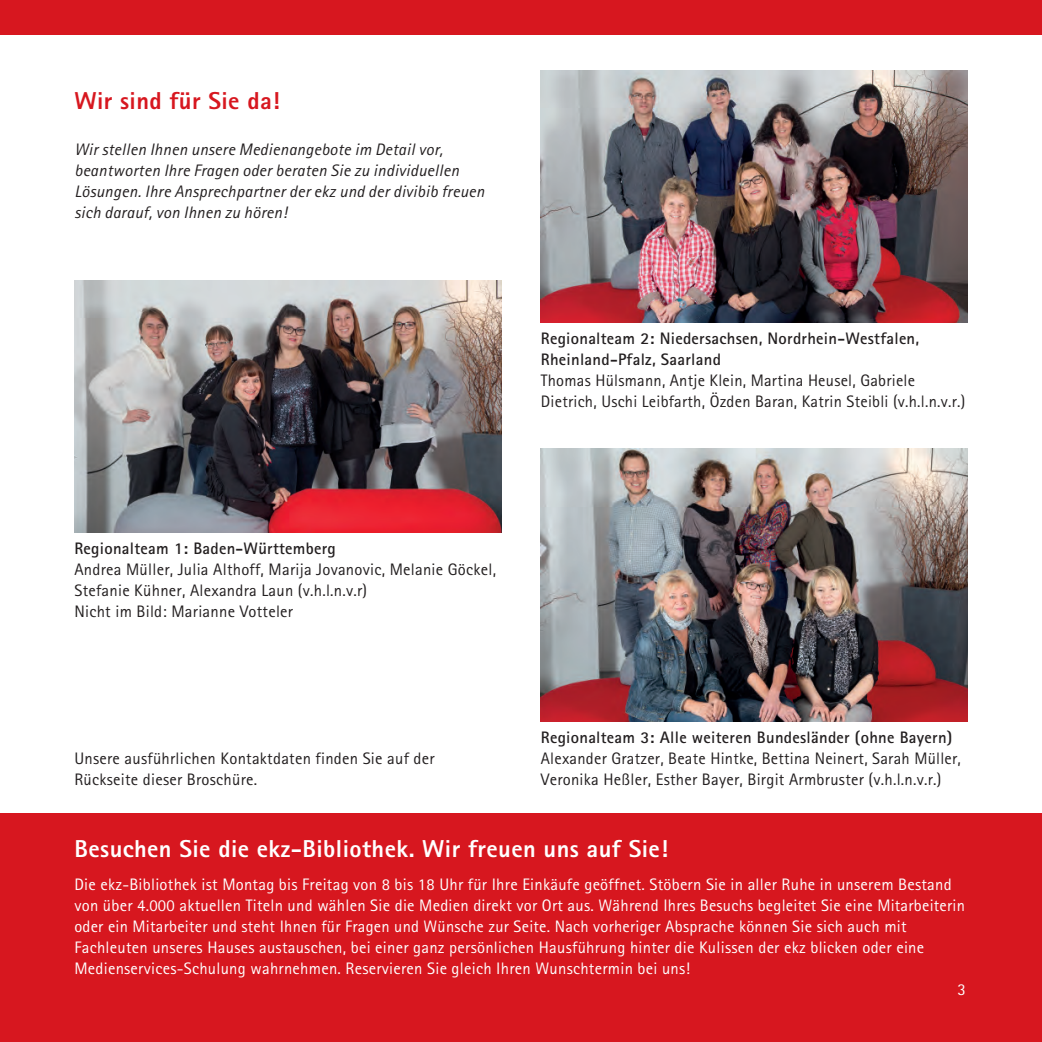
<style>
.page{position:relative;width:1042px;height:1042px;background:#fff}
.page>*{position:absolute;margin:0;border:0;box-sizing:border-box;transform-origin:0 0}
.t1{font:800 24.5px "Rotis Sans Serif Pro Cyr";letter-spacing:.015em;color:#fff}
.t2{font:800 24.5px "Rotis Sans Serif Pro Cyr";letter-spacing:.015em;color:#d7171f}
.t3{font:16.62px/21px "Rotis Sans Serif Pro Cyr";letter-spacing:.015em;color:#fff}
.t4{font:16.62px/21px "Rotis Sans Serif Pro Cyr";letter-spacing:.015em;color:#231f20}
.t5{font:italic 16.62px/21px "Rotis Sans Serif Pro Cyr";letter-spacing:.015em;color:#231f20}
.t6{font:700 16.62px/21px "Rotis Sans Serif Pro Cyr";letter-spacing:.015em;color:#231f20}
</style>
<div class="page">
<div style="left:0;top:814px;width:1042px;height:228px;background:#d7171f"></div>
<div style="left:0;top:0;width:1042px;height:35px;background:#d7171f"></div>
<img style="left:541px;top:71px;width:426px;height:252px">
<img style="left:74px;top:281px;width:427px;height:252px">
<img style="left:541px;top:449px;width:426px;height:273px">
<h1 class="t2" style="left:74px;top:92px;width:207px">Wir sind für Sie da!</h1>
<p class="t5" style="left:74px;top:140px;width:412px">Wir stellen Ihnen unsere Medienangebote im Detail vor, beantworten Ihre Fragen oder beraten Sie zu individuellen Lösungen. Ihre Ansprechpartner der ekz und der divibib freuen sich darauf, von Ihnen zu hören!</p>
<p class="t6" style="left:541px;top:329px;width:380px">Regionalteam 2: Niedersachsen, Nordrhein-West falen,<br>Rheinland-Pfalz, Saarland</p>
<p class="t4" style="left:541px;top:371px;width:426px">Thomas Hülsmann, Antje Klein, Martina Heusel, Gabriele<br>Dietrich, Uschi Leibfarth, Özden Baran, Katrin Steibli (v.h.l.n.v.r.)</p>
<p class="t6" style="left:74px;top:539px;width:263px">Regionalteam 1: Baden-Württemberg</p>
<p class="t4" style="left:74px;top:560px;width:423px">Andrea Müller, Julia Althoff, Marija Jovanovic, Melanie Göckel,<br>Stefanie Kühner, Alexandra Laun (v.h.l.n.v.r)<br>Nicht im Bild: Marianne Votteler</p>
<p class="t4" style="left:74px;top:749px;width:362px">Unsere ausführlichen Kontaktdaten finden Sie auf der<br>Rückseite dieser Broschüre.</p>
<p class="t6" style="left:541px;top:728px;width:413px">Regionalteam 3: Alle weiteren Bundesländer (ohne Bayern)</p>
<p class="t4" style="left:541px;top:749px;width:422px">Alexander Gratzer, Beate Hintke, Bettina Neinert, Sarah Müller,<br>Veronika Heßler, Esther Bayer, Birgit Armbruster (v.h.l.n.v.r.)</p>
<h1 class="t1" style="left:74px;top:839px;width:595px">Besuchen Sie die ekz-Bibliothek. Wir freuen uns auf Sie!</h1>
<p class="t3" style="left:74px;top:875px;width:892px">Die ekz-Bibliothek ist Montag bis Freitag von 8 bis 18 Uhr für Ihre Einkäufe geöffnet. Stöbern Sie in aller Ruhe in unserem Bestand von über 4.000 aktuellen Titeln und wählen Sie die Medien direkt vor Ort aus. Während Ihres Besuchs begleitet Sie eine Mitarbeiterin oder ein Mitarbeiter und steht Ihnen für Fragen und Wünsche zur Seite. Nach vorheriger Absprache können Sie sich auch mit Fachleuten unseres Hauses austauschen, bei einer ganz persönlichen Hausführung hinter die Kulissen der ekz blicken oder eine Medienservices-Schulung wahrnehmen. Reservieren Sie gleich Ihren Wunschtermin bei uns!</p>
<p class="t3" style="left:957px;top:980px;width:10px">3</p>
</div>
